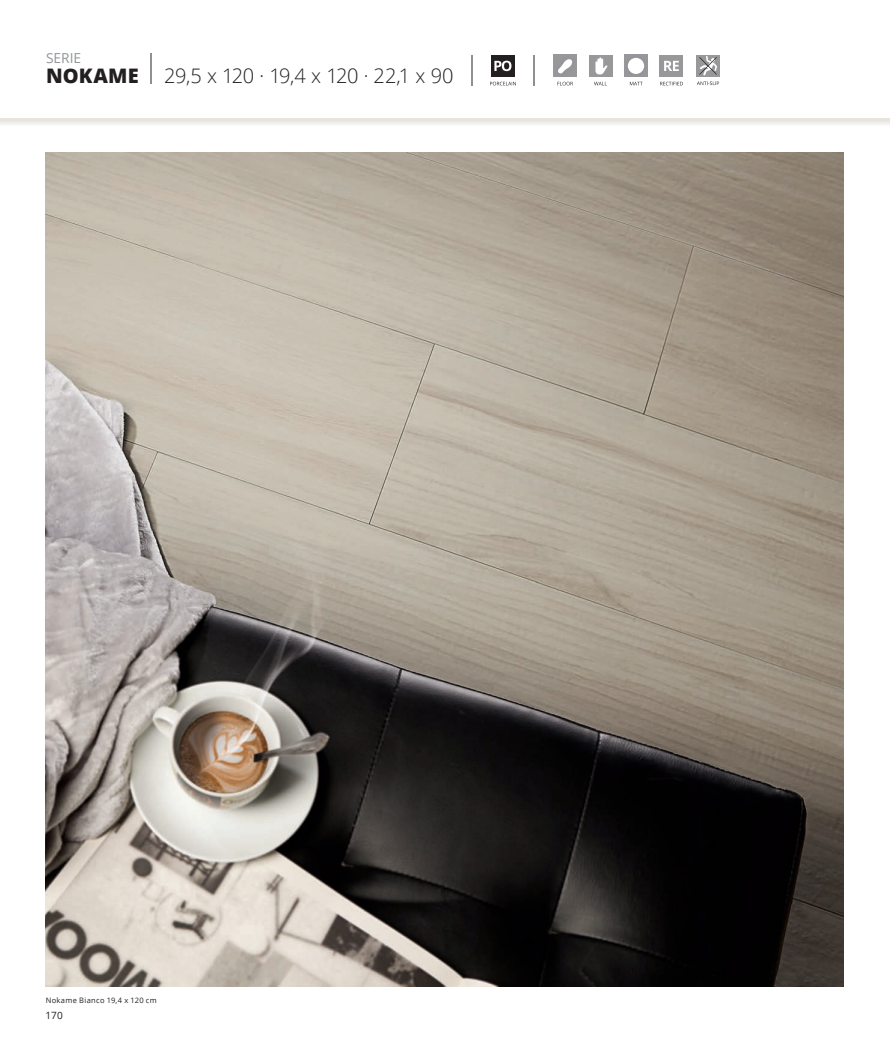
<style>
.page{position:relative;width:890px;height:1049px;background:#fff}
.page>*{position:absolute;margin:0;border:0;box-sizing:border-box;transform-origin:0 0}
.t1{font:300 20px "Open Sans";letter-spacing:-.025em;color:#231f20}
.t2{font:800 20px "Open Sans";letter-spacing:.005em;color:#231f20}
.t3{font:13.75px "Open Sans";color:#939598}
.t4{font:10px "Open Sans";color:#231f20}
.t5{font:7.5px "Open Sans";letter-spacing:.045em;color:#231f20}
</style>
<div class="page">
<svg style="left:0;top:119px;width:889px;height:6px"></svg>
<img style="left:576px;top:55px;width:1px;height:22px">
<svg style="left:557px;top:58px;width:16px;height:16px"></svg>
<svg style="left:557px;top:82px;width:16px;height:3px"></svg>
<div style="left:491px;top:55px;width:23px;height:22px;background:#231f20"></div>
<svg style="left:494px;top:61px;width:17px;height:10px"></svg>
<svg style="left:490px;top:82px;width:26px;height:3px"></svg>
<div style="left:589px;top:55px;width:23px;height:22px;background:#98979a"></div>
<svg style="left:595px;top:57px;width:13px;height:17px"></svg>
<svg style="left:594px;top:82px;width:12px;height:3px"></svg>
<img style="left:647px;top:55px;width:1px;height:22px">
<img style="left:624px;top:55px;width:23px;height:22px">
<div style="left:627px;top:58px;width:17px;height:16px;background:#fff;border-radius:50%"></div>
<svg style="left:629px;top:82px;width:13px;height:3px"></svg>
<hr style="left:533px;top:55px;width:1px;height:30px;background:#8e9094">
<hr style="left:471px;top:55px;width:1px;height:30px;background:#8e9094">
<div style="left:659px;top:55px;width:24px;height:22px;background:#98979a"></div>
<svg style="left:664px;top:61px;width:14px;height:10px"></svg>
<svg style="left:660px;top:82px;width:22px;height:3px"></svg>
<hr style="left:150px;top:53px;width:1px;height:30px;background:#8e9094">
<div style="left:696px;top:55px;width:23px;height:22px;background:#98979a"></div>
<svg style="left:697px;top:56px;width:22px;height:29px"></svg>
<img style="left:45px;top:152px;width:798px;height:835px">
<p class="t3" style="left:46px;top:49px;width:37px">SERIE</p>
<p class="t2" style="left:46px;top:61px;width:94px">NOKAME</p>
<p class="t1" style="left:164px;top:62px;width:291px">29,5 x 120 · 19,4 x 120 · 22,1 x 90</p>
<p class="t5" style="left:46px;top:994px;width:113px">Nokame Bianco 19,4 x 120 cm</p>
<p class="t4" style="left:46px;top:1009px;width:19px">170</p>
</div>
